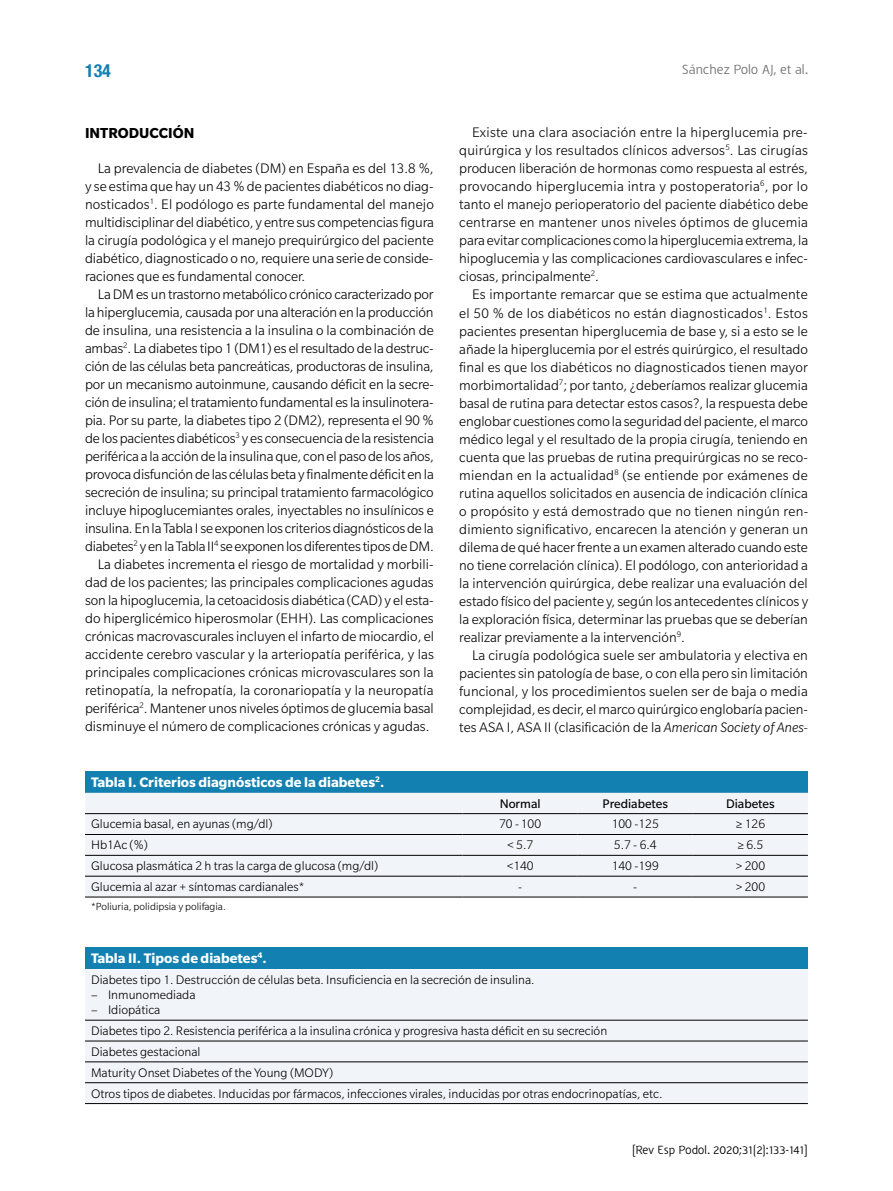
<style>
.page{position:relative;width:893px;height:1191px;background:#fff}
.page>*{position:absolute;margin:0;border:0;box-sizing:border-box;transform-origin:0 0}
.t1{font:700 condensed 18px "Helvetica Neue LT Std";color:#1280b0}
.t2{font:700 15.75px "Slate Pro";color:#000}
.t3{font:300 15px/18px "Slate Pro";letter-spacing:-.005em;color:#000;text-align:justify}
.t4{font:700 15px "Slate Pro";color:#fff}
.t5{font:14.25px "Halvorsen";letter-spacing:-.025em;color:#6f6f6f}
.t6{font:300 13.5px/20.9px "Slate Pro";color:#000}
.t7{font:13.5px "Slate Pro";color:#000}
.t8{font:12.75px "Halvorsen";letter-spacing:-.03em;color:#000}
.t9{font:300 11.25px "Slate Pro";color:#000}
.s1{font-style:italic}
</style>
<div class="page">
<div style="left:85px;top:771px;width:723px;height:21px;background:#1280b0"></div>
<div style="left:85px;top:792px;width:723px;height:104px;background:#f1f4f9"></div>
<hr style="left:85px;top:813px;width:378px;height:1px;background:#000">
<hr style="left:463px;top:813px;width:115px;height:1px;background:#000">
<hr style="left:578px;top:813px;width:115px;height:1px;background:#000">
<hr style="left:693px;top:813px;width:115px;height:1px;background:#000">
<hr style="left:85px;top:834px;width:378px;height:1px;background:#000">
<hr style="left:463px;top:834px;width:115px;height:1px;background:#000">
<hr style="left:578px;top:834px;width:115px;height:1px;background:#000">
<hr style="left:693px;top:834px;width:115px;height:1px;background:#000">
<hr style="left:85px;top:855px;width:378px;height:1px;background:#000">
<hr style="left:463px;top:855px;width:115px;height:1px;background:#000">
<hr style="left:578px;top:855px;width:115px;height:1px;background:#000">
<hr style="left:693px;top:855px;width:115px;height:1px;background:#000">
<hr style="left:85px;top:876px;width:378px;height:1px;background:#000">
<hr style="left:463px;top:876px;width:115px;height:1px;background:#000">
<hr style="left:578px;top:876px;width:115px;height:1px;background:#000">
<hr style="left:693px;top:876px;width:115px;height:1px;background:#000">
<hr style="left:85px;top:896px;width:378px;height:1px;background:#000">
<hr style="left:463px;top:896px;width:115px;height:1px;background:#000">
<hr style="left:578px;top:896px;width:115px;height:1px;background:#000">
<hr style="left:693px;top:896px;width:115px;height:1px;background:#000">
<div style="left:85px;top:947px;width:723px;height:22px;background:#1280b0"></div>
<div style="left:85px;top:970px;width:723px;height:133px;background:#f1f4f9"></div>
<hr style="left:85px;top:1020px;width:723px;height:1px;background:#000">
<hr style="left:85px;top:1103px;width:723px;height:1px;background:#000">
<hr style="left:85px;top:1040px;width:723px;height:1px;background:#000">
<hr style="left:85px;top:1061px;width:723px;height:1px;background:#000">
<hr style="left:85px;top:1082px;width:723px;height:1px;background:#000">
<p class="t1" style="left:85px;top:59px;width:27px">134</p>
<p class="t5" style="left:682px;top:61px;width:128px">Sánchez Polo AJ, et al.</p>
<p class="t2" style="left:85px;top:124px;width:111px">INTRODUCCIÓN</p>
<p class="t3" style="left:85px;top:159px;width:350px;text-indent:13px">La prevalencia de diabetes (DM) en España es del 13.8 %, y se estima que hay un 43 % de pacientes diabéticos no diag&shy;nosticados<sup>1</sup>. El podólogo es parte fundamental del manejo multidisciplinar del diabético, y entre sus competencias figura la cirugía podológica y el manejo prequirúrgico del paciente diabético, diagnosticado o no, requiere una serie de conside&shy;raciones que es fundamental conocer.</p>
<p class="t3" style="left:98px;top:285px;width:337px">La DM es un trastorno metabólico crónico caracterizado por</p>
<p class="t3" style="left:85px;top:303px;width:350px">la hiperglucemia, causada por una alteración en la producción</p>
<p class="t3" style="left:85px;top:321px;width:350px">de insulina, una resistencia a la insulina o la combinación de</p>
<p class="t3" style="left:85px;top:339px;width:350px">ambas<sup>2</sup>. La diabetes tipo 1 (DM1) es el resultado de la destruc-</p>
<p class="t3" style="left:85px;top:357px;width:350px">ción de las células beta pancreáticas, productoras de insulina,</p>
<p class="t3" style="left:85px;top:375px;width:350px">por un mecanismo autoinmune, causando déficit en la secre-</p>
<p class="t3" style="left:85px;top:393px;width:350px">ción de insulina; el tratamiento fundamental es la insulinotera-</p>
<p class="t3" style="left:85px;top:411px;width:350px">pia. Por su parte, la diabetes tipo 2 (DM2), representa el 90 %</p>
<p class="t3" style="left:85px;top:429px;width:350px">de los pacientes diabéticos<sup>3</sup> y es consecuencia de la resistencia</p>
<p class="t3" style="left:85px;top:447px;width:350px">periférica a la acción de la insulina que, con el paso de los años,</p>
<p class="t3" style="left:85px;top:465px;width:350px">provoca disfunción de las células beta y finalmente déficit en la</p>
<p class="t3" style="left:85px;top:483px;width:350px">secreción de insulina; su principal tratamiento farmacológico</p>
<p class="t3" style="left:85px;top:501px;width:350px">incluye hipoglucemiantes orales, inyectables no insulínicos e</p>
<p class="t3" style="left:85px;top:519px;width:350px">insulina. En la Tabla I se exponen los criterios diagnósticos de la</p>
<p class="t3" style="left:85px;top:537px;width:350px">diabetes<sup>2</sup> y en la Tabla II<sup>4</sup> se exponen los diferentes tipos de DM.</p>
<p class="t3" style="left:98px;top:555px;width:337px">La diabetes incrementa el riesgo de mortalidad y morbili-</p>
<p class="t3" style="left:85px;top:573px;width:350px">dad de los pacientes; las principales complicaciones agudas</p>
<p class="t3" style="left:85px;top:591px;width:350px">son la hipoglucemia, la cetoacidosis diabética (CAD) y el esta-</p>
<p class="t3" style="left:85px;top:609px;width:350px">do hiperglicémico hiperosmolar (EHH). Las complicaciones</p>
<p class="t3" style="left:85px;top:627px;width:350px">crónicas macrovascurales incluyen el infarto de miocardio, el</p>
<p class="t3" style="left:85px;top:645px;width:350px">accidente cerebro vascular y la arteriopatía periférica, y las</p>
<p class="t3" style="left:85px;top:663px;width:350px">principales complicaciones crónicas microvasculares son la</p>
<p class="t3" style="left:85px;top:681px;width:350px">retinopatía, la nefropatía, la coronariopatía y la neuropatía</p>
<p class="t3" style="left:85px;top:699px;width:350px">periférica<sup>2</sup>. Mantener unos niveles óptimos de glucemia basal</p>
<p class="t3" style="left:85px;top:717px;width:346px">disminuye el número de complicaciones crónicas y agudas.</p>
<p class="t4" style="left:91px;top:773px;width:295px">Tabla I. Criterios diagnósticos de la diabetes<sup>2</sup>.</p>
<p class="t3" style="left:459px;top:124px;width:350px;text-indent:13px">Existe una clara asociación entre la hiperglucemia pre&shy;quirúrgica y los resultados clínicos adversos<sup>5</sup>. Las cirugías producen liberación de hormonas como respuesta al estrés, provocando hiperglucemia intra y postoperatoria<sup>6</sup>, por lo tanto el manejo perioperatorio del paciente diabético debe centrarse en mantener unos niveles óptimos de glucemia para evitar complicaciones como la hiperglucemia extrema, la hipoglucemia y las complicaciones cardiovasculares e infec&shy;ciosas, principalmente<sup>2</sup>.</p>
<p class="t3" style="left:459px;top:286px;width:350px;text-indent:13px">Es importante remarcar que se estima que actualmente el 50 % de los diabéticos no están diagnosticados<sup>1</sup>. Estos pacientes presentan hiperglucemia de base y, si a esto se le añade la hiperglucemia por el estrés quirúrgico, el resultado final es que los diabéticos no diagnosticados tienen mayor morbimortalidad<sup>7</sup>; por tanto, ¿deberíamos realizar glucemia basal de rutina para detectar estos casos?, la respuesta debe englobar cuestiones como la seguridad del paciente, el marco médico legal y el resultado de la propia cirugía, teniendo en cuenta que las pruebas de rutina prequirúrgicas no se reco&shy;miendan en la actualidad<sup>8</sup> (se entiende por exámenes de rutina aquellos solicitados en ausencia de indicación clínica o propósito y está demostrado que no tienen ningún ren&shy;dimiento significativo, encarecen la atención y generan un dilema de qué hacer frente a un examen alterado cuando este no tiene correlación clínica). El podólogo, con anterioridad a la intervención quirúrgica, debe realizar una evaluación del estado físico del paciente y, según los antecedentes clínicos y la exploración física, determinar las pruebas que se deberían realizar previamente a la intervención<sup>9</sup>.</p>
<p class="t3" style="left:459px;top:646px;width:350px;text-indent:13px">La cirugía podológica suele ser ambulatoria y electiva en pacientes sin patología de base, o con ella pero sin limitación funcional, y los procedimientos suelen ser de baja o media complejidad, es decir, el marco quirúrgico englobaría pacien&shy;tes ASA I, ASA II (clasificación de la <span class="s1">American Society of Anes-</span></p>
<p class="t7" style="left:500px;top:796px;width:42px">Normal</p>
<p class="t7" style="left:602px;top:796px;width:67px">Prediabetes</p>
<p class="t7" style="left:726px;top:796px;width:50px">Diabetes</p>
<p class="t6" style="left:91px;top:813px;width:183px">Glucemia basal, en ayunas (mg/dl)</p>
<p class="t6" style="left:499px;top:813px;width:43px">70 - 100</p>
<p class="t6" style="left:612px;top:813px;width:48px">100 -125</p>
<p class="t6" style="left:736px;top:813px;width:31px">≥ 126</p>
<p class="t6" style="left:91px;top:834px;width:58px">Hb1Ac (%)</p>
<p class="t6" style="left:507px;top:834px;width:28px">&lt; 5.7</p>
<p class="t6" style="left:614px;top:834px;width:44px">5.7 - 6.4</p>
<p class="t6" style="left:737px;top:834px;width:28px">≥ 6.5</p>
<p class="t6" style="left:91px;top:855px;width:289px">Glucosa plasmática 2 h tras la carga de glucosa (mg/dl)</p>
<p class="t6" style="left:507px;top:855px;width:28px">&lt;140</p>
<p class="t6" style="left:612px;top:855px;width:48px">140 -199</p>
<p class="t6" style="left:736px;top:855px;width:31px">&gt; 200</p>
<p class="t6" style="left:91px;top:876px;width:215px">Glucemia al azar + síntomas cardianales*</p>
<p class="t6" style="left:518px;top:876px;width:6px">-</p>
<p class="t6" style="left:633px;top:876px;width:6px">-</p>
<p class="t6" style="left:736px;top:876px;width:31px">&gt; 200</p>
<p class="t9" style="left:91px;top:901px;width:136px">*Poliuria, polidipsia y polifagia.</p>
<p class="t4" style="left:91px;top:950px;width:177px">Tabla II. Tipos de diabetes<sup>4</sup>.</p>
<p class="t6" style="left:91px;top:969px;width:445px">Diabetes tipo 1. Destrucción de células beta. Insuficiencia en la secreción de insulina.</p>
<p class="t6" style="left:91px;top:984px;width:106px">– Inmunomediada</p>
<p class="t6" style="left:91px;top:999px;width:573px">– Idiopática<br>Diabetes tipo 2. Resistencia periférica a la insulina crónica y progresiva hasta déficit en su secreción<br>Diabetes gestacional<br>Maturity Onset Diabetes of the Young (MODY)<br>Otros tipos de diabetes. Inducidas por fármacos, infecciones virales, inducidas por otras endocrinopatías, etc.</p>
<p class="t8" style="left:632px;top:1142px;width:177px">[Rev Esp Podol. 2020;31(2):133-141]</p>
</div>
